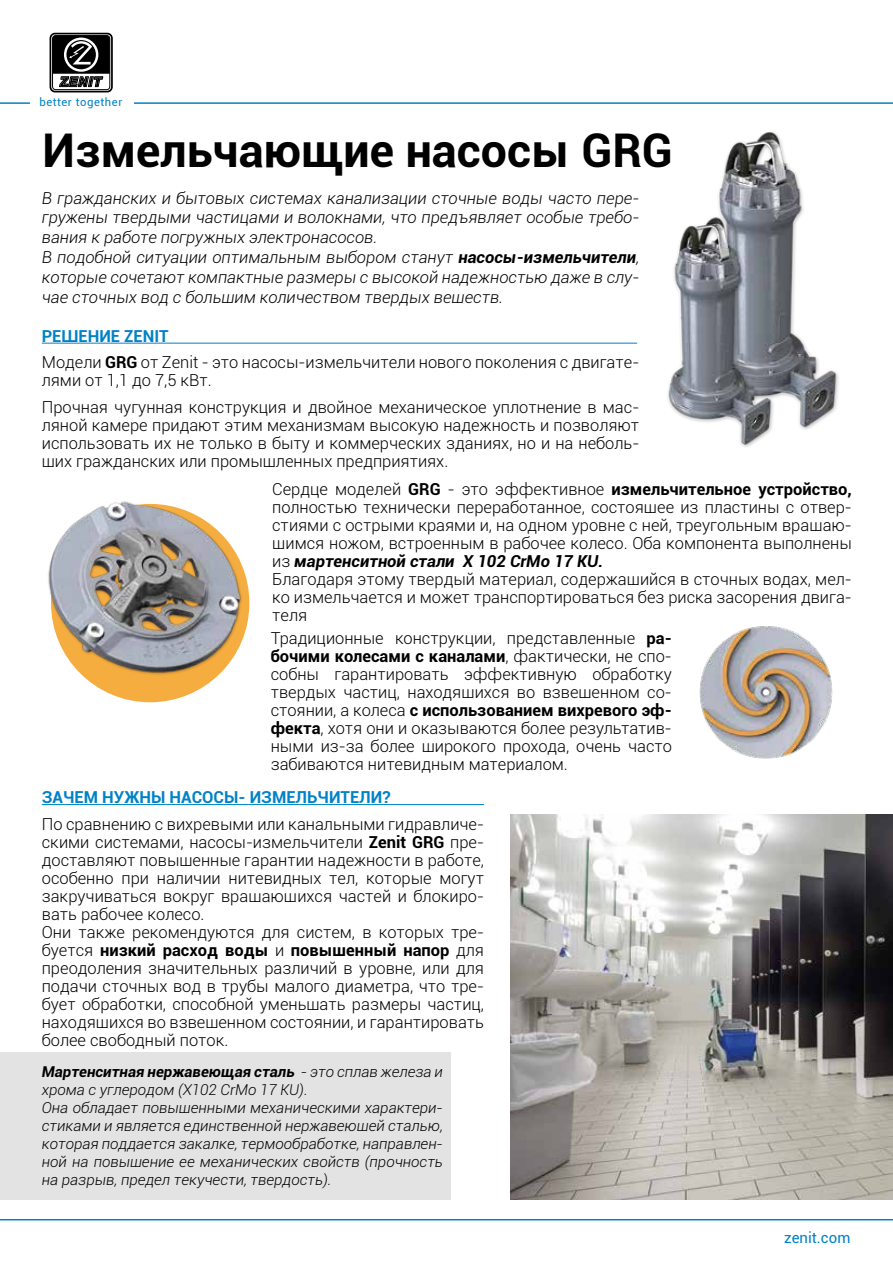
<style>
.page{position:relative;width:893px;height:1263px;background:#fff}
.page>*{position:absolute;margin:0;border:0;box-sizing:border-box;transform-origin:0 0}
.t1{font:700 46.5px "Roboto";color:#000}
.t2{font:300 16.5px/18px "Roboto";color:#000}
.t3{font:italic 300 16.5px/19.8px "Roboto";color:#000}
.t4{font:700 16.5px "Roboto";color:#0082c7}
.t5{font:italic 300 15px/18px "Roboto";color:#000}
.t6{font:15px "Roboto";color:#0082c7}
.t7{font:11.25px "Roboto";letter-spacing:.05em;color:#0082c7}
.s1{font-weight:700}
.s2{font-weight:700;color:#0082c7}
.s3{font-weight:700;font-style:italic}
</style>
<div class="page">
<hr style="left:0;top:102px;width:893px;height:2px;background:#0082c7">
<div style="left:30px;top:1px;width:103px;height:130px;background:#fff"></div>
<div style="left:50px;top:33px;width:63px;height:59px;border:2px solid #000;border-radius:5px"></div>
<div style="left:52px;top:35px;width:58px;height:55px;border:1px solid #000;border-radius:3px"></div>
<svg style="left:53px;top:36px;width:57px;height:51px"></svg>
<hr style="left:0;top:1219px;width:893px;height:1px;background:#0082c7">
<div style="left:51px;top:504px;width:198px;height:198px;background:#f6ad40;border-radius:50%"></div>
<div style="left:0;top:1052px;width:451px;height:148px;background:#e3e3e3"></div>
<img style="left:48px;top:501px;width:196px;height:190px">
<img style="left:699px;top:626px;width:134px;height:133px">
<img style="left:668px;top:132px;width:171px;height:315px">
<img style="left:511px;top:814px;width:382px;height:386px">
<hr style="left:42px;top:343px;width:595px;height:1px;background:#0082c7">
<hr style="left:42px;top:804px;width:442px;height:1px;background:#0082c7">
<p class="t7" style="left:39px;top:94px;width:84px">better together</p>
<h1 class="t1" style="left:43px;top:117px;width:632px">Измельчающие насосы GRG</h1>
<p class="t3" style="left:42px;top:187px;width:599px">В гражданских и бытовых системах канализации сточные воды часто пере&shy;гружены твердыми частицами и волокнами, что предъявляет особые требо&shy;вания к работе погружных электронасосов.<br>В подобной ситуации оптимальным выбором станут <span class="s1">насосы-измельчители</span>, которые сочетают компактные размеры с высокой надежностью даже в слу&shy;чае сточных вод с большим количеством твердых веществ.</p>
<p class="t2" style="left:42px;top:322px;width:599px;line-height:26.5px"><span class="s2">РЕШЕНИЕ ZENIT<br></span>Модели <span class="s1">GRG</span> от Zenit - это насосы-измельчители нового поколения с двигате-</p>
<p class="t2" style="left:42px;top:367px;width:599px;line-height:26.5px">лями от 1,1 до 7,5 кВт.<br>Прочная чугунная конструкция и двойное механическое уплотнение в мас-</p>
<p class="t2" style="left:42px;top:415px;width:599px;text-align:justify">ляной камере придают этим механизмам высокую надежность и позволяют использовать их не только в быту и коммерческих зданиях, но и на неболь&shy;ших гражданских или промышленных предприятиях.</p>
<p class="t2" style="left:272px;top:480px;width:581px">Сердце моделей <span class="s1">GRG</span> - это эффективное <span class="s1">измельчительное устройство, </span>полностью технически переработанное, состоящее из пластины с отвер&shy;стиями с острыми краями и, на одном уровне с ней, треугольным вращаю&shy;щимся ножом, встроенным в рабочее колесо. Оба компонента выполнены из <span class="s3">мартенситной стали X 102 CrMo 17 KU.<br></span>Благодаря этому твердый материал, содержащийся в сточных водах, мел&shy;ко измельчается и может транспортироваться без риска засорения двига&shy;теля</p>
<p class="t2" style="left:271px;top:629px;width:403px;text-align:justify">Традиционные конструкции, представленные <span class="s1">ра&shy;бочими колесами с каналами</span>, фактически, не спо&shy;собны гарантировать эффективную обработку твердых частиц, находящихся во взвешенном со&shy;стоянии, а колеса <span class="s1">с использованием вихревого эф&shy;фекта</span>, хотя они и оказываются более результатив&shy;ными из-за более широкого прохода, очень часто забиваются нитевидным материалом.</p>
<p class="t4" style="left:42px;top:786px;width:350px">ЗАЧЕМ НУЖНЫ НАСОСЫ- ИЗМЕЛЬЧИТЕЛИ?</p>
<p class="t2" style="left:42px;top:814px;width:444px">По сравнению с вихревыми или канальными гидравличе&shy;скими системами, насосы-измельчители <span class="s1">Zenit GRG</span> пре&shy;доставляют повышенные гарантии надежности в работе, особенно при наличии нитевидных тел, которые могут закручиваться вокруг вращающихся частей и блокиро&shy;вать рабочее колесо.<br>Они также рекомендуются для систем, в которых тре&shy;буется <span class="s1">низкий расход воды</span> и <span class="s1">повышенный напор</span> для преодоления значительных различий в уровне, или для подачи сточных вод в трубы малого диаметра, что тре&shy;бует обработки, способной уменьшать размеры частиц, находящихся во взвешенном состоянии, и гарантировать более свободный поток.</p>
<p class="t5" style="left:42px;top:1062px;width:403px"><span class="s1">Мартенситная нержавеющая сталь</span> - это сплав железа и хрома с углеродом (X102 CrMo 17 KU).<br>Она обладает повышенными механическими характери&shy;стиками и является единственной нержавеющей сталью, которая поддается закалке, термообработке, направлен&shy;ной на повышение ее механических свойств (прочность на разрыв, предел текучести, твердость).</p>
<p class="t6" style="left:784px;top:1227px;width:68px">zenit.com</p>
</div>
